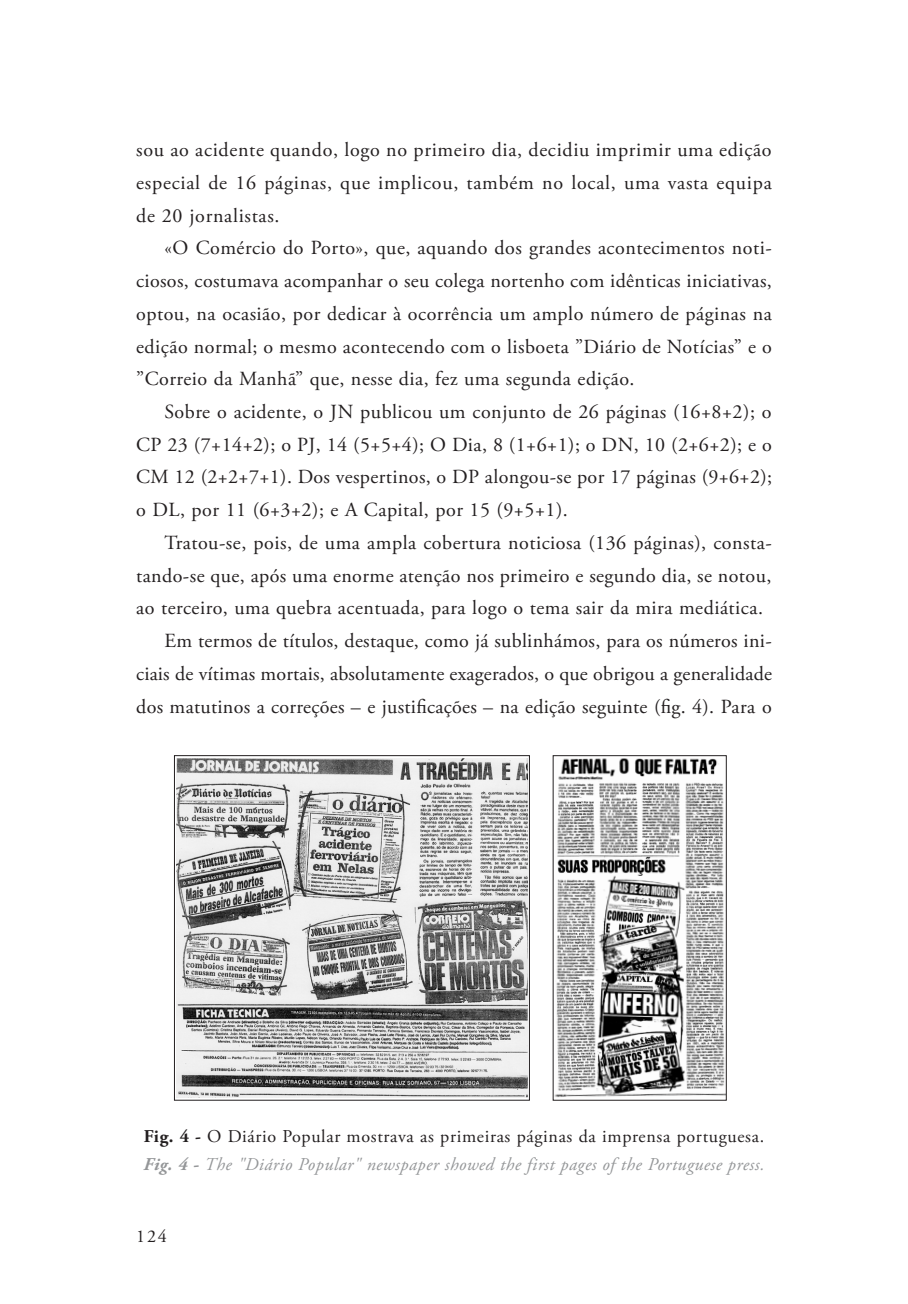
<style>
.page{position:relative;width:908px;height:1304px;background:#fff}
.page>*{position:absolute;margin:0;border:0;box-sizing:border-box;transform-origin:0 0}
.t1{font:20px/32.8px "Adobe Garamond Pro";letter-spacing:.025em;color:#231f20;text-align:justify}
.Citação{font:italic 18px "Adobe Garamond Pro";letter-spacing:.025em;color:#949698}
.Citação-2{font:18px "Adobe Garamond Pro";letter-spacing:.035em;color:#231f20}
.s1{font-weight:700}
</style>
<div class="page">
<img style="left:176px;top:758px;width:351px;height:339px">
<div style="left:174px;top:755px;width:355px;height:345px;border:1px solid #231f20"></div>
<img style="left:554px;top:759px;width:170px;height:338px">
<p class="t1" style="left:136px;top:134px;width:637px">sou ao acidente quando, logo no primeiro dia, decidiu imprimir uma edição especial de 16 páginas, que implicou, também no local, uma vasta equipa de 20 jornalistas.</p>
<p class="t1" style="left:136px;top:232px;width:637px;text-indent:28px">«O Comércio do Porto», que, aquando dos grandes acontecimentos noti&shy;ciosos, costumava acompanhar o seu colega nortenho com idênticas iniciativas, optou, na ocasião, por dedicar à ocorrência um amplo número de páginas na edição normal; o mesmo acontecendo com o lisboeta ”Diário de Notícias” e o ”Correio da Manhã” que, nesse dia, fez uma segunda edição.</p>
<p class="t1" style="left:136px;top:396px;width:637px;text-indent:28px">Sobre o acidente, o JN publicou um conjunto de 26 páginas (16+8+2); o CP 23 (7+14+2); o PJ, 14 (5+5+4); O Dia, 8 (1+6+1); o DN, 10 (2+6+2); e o CM 12 (2+2+7+1). Dos vespertinos, o DP alongou-se por 17 páginas (9+6+2); o DL, por 11 (6+3+2); e A Capital, por 15 (9+5+1).</p>
<p class="t1" style="left:136px;top:527px;width:636px;text-indent:28px">Tratou-se, pois, de uma ampla cobertura noticiosa (136 páginas), consta&shy;tando-se que, após uma enorme atenção nos primeiro e segundo dia, se notou, ao terceiro, uma quebra acentuada, para logo o tema sair da mira mediática.</p>
<p class="t1" style="left:136px;top:625px;width:637px;text-indent:28px">Em termos de títulos, destaque, como já sublinhámos, para os números ini&shy;ciais de vítimas mortais, absolutamente exagerados, o que obrigou a generalidade dos matutinos a correções – e justificações – na edição seguinte (fig. 4). Para o</p>
<p class="Citação-2" style="left:144px;top:1126px;width:621px"><span class="s1">Fig. 4 -</span> O Diário Popular mostrava as primeiras páginas da imprensa portuguesa.</p>
<p class="Citação" style="left:143px;top:1154px;width:622px"><span class="s1">Fig. 4 -</span> The "Diário Popular" newspaper showed the first pages of the Portuguese press.</p>
<p class="Citação-2" style="left:136px;top:1225px;width:32px">124</p>
</div>
